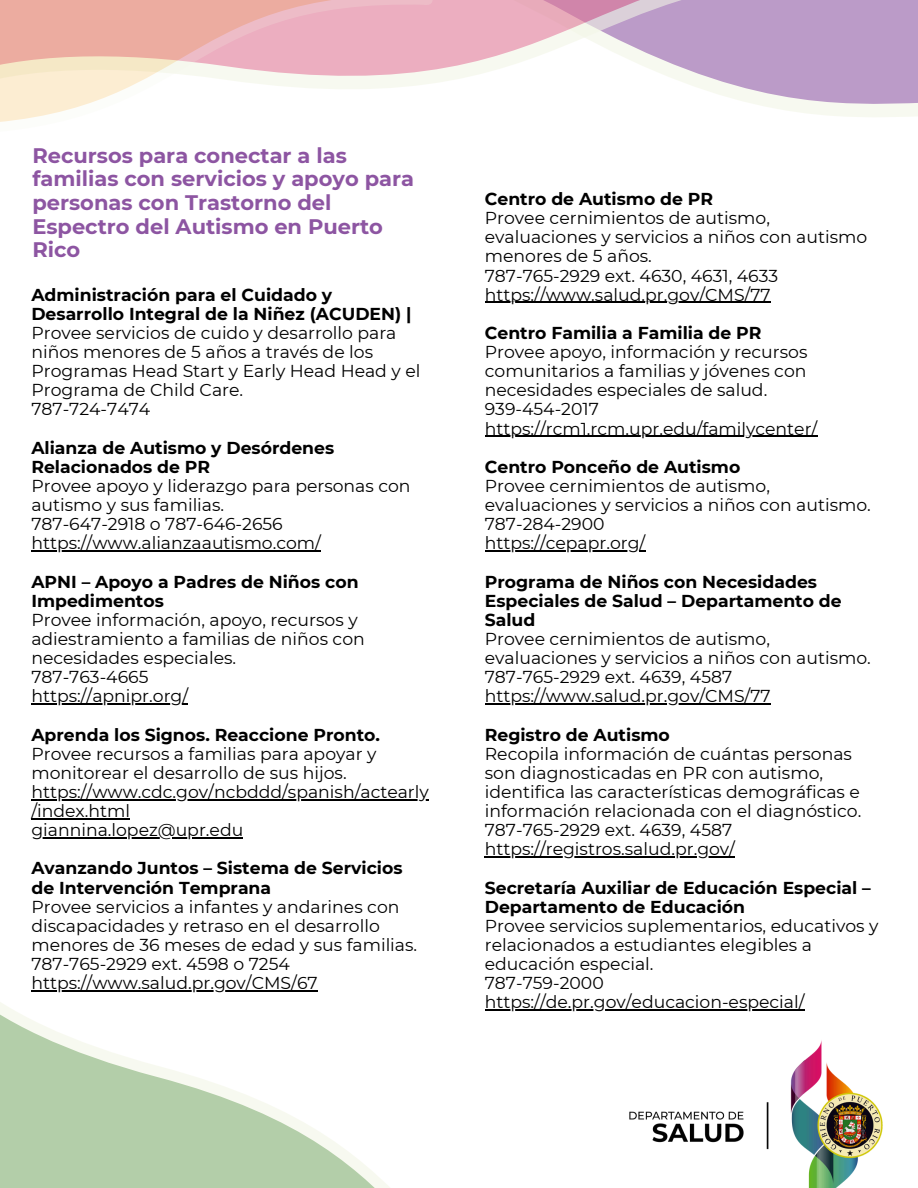
<style>
.page{position:relative;width:918px;height:1188px;background:#fff}
.page>*{position:absolute;margin:0;border:0;box-sizing:border-box;transform-origin:0 0}
.t1{font:700 21px/23.7px "Montserrat";color:#8d55a2}
.t2{font:17.25px/19.2px "Montserrat";color:#000}
.t3{font:700 17.25px/19.2px "Montserrat";color:#000}
</style>
<div class="page">
<svg style="left:435px;top:0;width:483px;height:552px"></svg>
<svg style="left:0;top:0;width:435px;height:122px"></svg>
<svg style="left:0;top:856px;width:485px;height:332px"></svg>
<hr style="left:31px;top:550px;width:290px;height:2px;background:#000">
<hr style="left:31px;top:703px;width:157px;height:2px;background:#000">
<hr style="left:31px;top:799px;width:398px;height:1px;background:#000">
<hr style="left:31px;top:818px;width:99px;height:1px;background:#000">
<hr style="left:31px;top:837px;width:212px;height:1px;background:#000">
<hr style="left:31px;top:990px;width:287px;height:1px;background:#000">
<hr style="left:485px;top:302px;width:286px;height:1px;background:#000">
<hr style="left:485px;top:436px;width:332px;height:1px;background:#000">
<hr style="left:485px;top:550px;width:160px;height:2px;background:#000">
<hr style="left:485px;top:703px;width:286px;height:2px;background:#000">
<hr style="left:485px;top:856px;width:250px;height:2px;background:#000">
<hr style="left:485px;top:1009px;width:320px;height:2px;background:#000">
<img style="left:629px;top:1040px;width:254px;height:148px">
<p class="t1" style="left:32px;top:143px;width:383px">Recursos para conectar a las familias con servicios y apoyo para personas con Trastorno del<br>Espectro del Autismo en Puerto<br>Rico</p>
<p class="t3" style="left:31px;top:285px;width:382px">Administración para el Cuidado y<br>Desarrollo Integral de la Niñez (ACUDEN) |</p>
<h1 class="t2" style="left:31px;top:323px;width:391px">Provee servicios de cuido y desarrollo para niños menores de 5 años a través de los Programas Head Start y Early Head Head y el Programa de Child Care.</h1>
<p class="t2" style="left:31px;top:400px;width:120px">787-724-7474</p>
<p class="t3" style="left:31px;top:438px;width:304px">Alianza de Autismo y Desórdenes<br>Relacionados de PR</p>
<p class="t2" style="left:31px;top:476px;width:381px">Provee apoyo y liderazgo para personas con autismo y sus familias.</p>
<p class="t2" style="left:31px;top:514px;width:253px">787-647-2918 o 787-646-2656</p>
<p class="t2" style="left:31px;top:534px;width:291px">https://www.alianzaautismo.com/</p>
<p class="t3" style="left:31px;top:572px;width:329px">APNI – Apoyo a Padres de Niños con<br>Impedimentos</p>
<p class="t2" style="left:31px;top:610px;width:335px">Provee información, apoyo, recursos y adiestramiento a familias de niños con necesidades especiales.</p>
<p class="t2" style="left:31px;top:667px;width:119px">787-763-4665</p>
<p class="t2" style="left:31px;top:687px;width:158px">https://apnipr.org/</p>
<p class="t3" style="left:31px;top:725px;width:350px">Aprenda los Signos. Reaccione Pronto.</p>
<p class="t2" style="left:31px;top:744px;width:347px">Provee recursos a familias para apoyar y monitorear el desarrollo de sus hijos.</p>
<p class="t2" style="left:31px;top:782px;width:399px">https://www.cdc.gov/ncbddd/spanish/actearly /index.html</p>
<p class="t2" style="left:31px;top:820px;width:213px">giannina.lopez@upr.edu</p>
<p class="t3" style="left:31px;top:859px;width:373px">Avanzando Juntos – Sistema de Servicios de Intervención Temprana</p>
<p class="t2" style="left:31px;top:897px;width:387px">Provee servicios a infantes y andarines con discapacidades y retraso en el desarrollo menores de 36 meses de edad y sus familias.</p>
<p class="t2" style="left:31px;top:954px;width:260px">787-765-2929 ext. 4598 o 7254</p>
<p class="t2" style="left:31px;top:973px;width:288px">https://www.salud.pr.gov/CMS/67</p>
<p class="t3" style="left:485px;top:189px;width:230px">Centro de Autismo de PR</p>
<p class="t2" style="left:485px;top:208px;width:384px">Provee cernimientos de autismo, evaluaciones y servicios a niños con autismo menores de 5 años.</p>
<p class="t2" style="left:485px;top:266px;width:295px">787-765-2929 ext. 4630, 4631, 4633</p>
<p class="t2" style="left:485px;top:285px;width:287px">https://www.salud.pr.gov/CMS/77</p>
<p class="t3" style="left:485px;top:323px;width:278px">Centro Familia a Familia de PR</p>
<p class="t2" style="left:485px;top:342px;width:324px;text-align:justify">Provee apoyo, información y recursos comunitarios a familias y jóvenes con necesidades especiales de salud.</p>
<p class="t2" style="left:485px;top:400px;width:116px">939-454-2017</p>
<p class="t2" style="left:485px;top:419px;width:334px">https://rcm1.rcm.upr.edu/familycenter/</p>
<p class="t3" style="left:485px;top:457px;width:257px">Centro Ponceño de Autismo</p>
<p class="t2" style="left:485px;top:476px;width:388px">Provee cernimientos de autismo, evaluaciones y servicios a niños con autismo.</p>
<p class="t2" style="left:485px;top:514px;width:121px">787-284-2900</p>
<p class="t2" style="left:485px;top:534px;width:162px">https://cepapr.org/</p>
<p class="t3" style="left:485px;top:572px;width:358px">Programa de Niños con Necesidades<br>Especiales de Salud – Departamento de<br>Salud</p>
<p class="t2" style="left:485px;top:629px;width:388px">Provee cernimientos de autismo, evaluaciones y servicios a niños con autismo.</p>
<p class="t2" style="left:485px;top:667px;width:249px">787-765-2929 ext. 4639, 4587</p>
<p class="t2" style="left:485px;top:687px;width:287px">https://www.salud.pr.gov/CMS/77</p>
<p class="t3" style="left:485px;top:725px;width:187px">Registro de Autismo</p>
<p class="t2" style="left:485px;top:744px;width:378px">Recopila información de cuántas personas son diagnosticadas en PR con autismo, identifica las características demográficas e información relacionada con el diagnóstico.</p>
<p class="t2" style="left:485px;top:820px;width:249px">787-765-2929 ext. 4639, 4587</p>
<p class="t2" style="left:485px;top:840px;width:252px">https://registros.salud.pr.gov/</p>
<p class="t3" style="left:485px;top:878px;width:388px">Secretaría Auxiliar de Educación Especial –<br>Departamento de Educación</p>
<p class="t2" style="left:485px;top:916px;width:395px">Provee servicios suplementarios, educativos y relacionados a estudiantes elegibles a educación especial.</p>
<p class="t2" style="left:485px;top:973px;width:120px">787-759-2000</p>
<p class="t2" style="left:485px;top:993px;width:321px">https://de.pr.gov/educacion-especial/</p>
</div>
